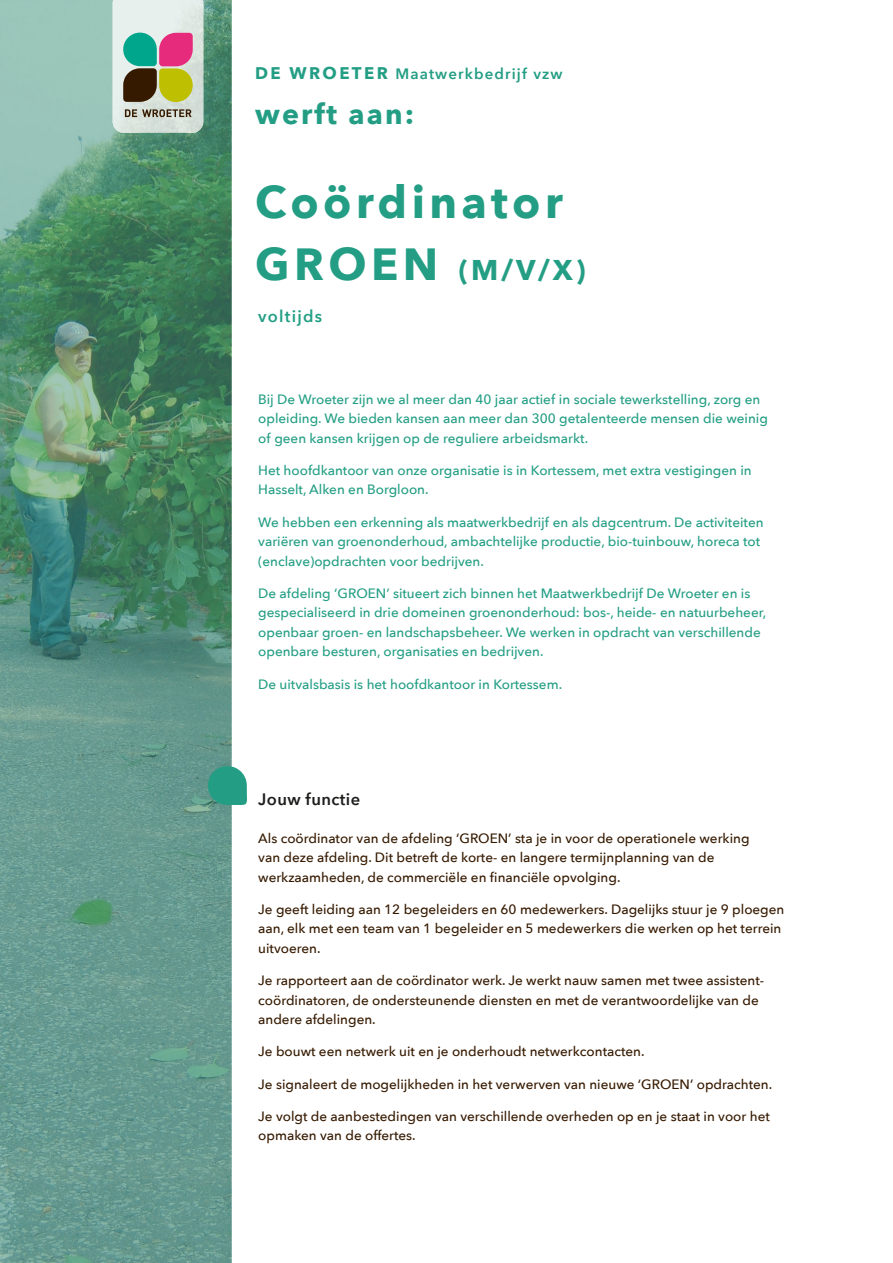
<style>
.page{position:relative;width:893px;height:1263px;background:#fff}
.page>*{position:absolute;margin:0;border:0;box-sizing:border-box;transform-origin:0 0}
.t1{font:700 45px "Avenir Next";letter-spacing:.1em;color:#239e84}
.t2{font:700 28.5px "Avenir Next";letter-spacing:.075em;color:#239e84}
.t3{font:600 16.5px "Avenir Next";letter-spacing:.025em;color:#1d1d1b}
.t4{font:600 16.5px "Avenir Next";letter-spacing:.075em;color:#239e84}
.t5{font:600 15px "Avenir Next";letter-spacing:.075em;color:#239e84}
.t6{font:500 13.5px/19.5px "Avenir Next";color:#239e84}
.t7{font:500 13.5px/19.5px "Avenir Next";color:#361a00}
.s1{font-weight:700;font-size:16.8px}
.s2{font-size:45px}
</style>
<div class="page">
<img style="left:0;top:0;width:139px;height:1263px">
<img style="left:186px;top:0;width:46px;height:1263px">
<img style="left:139px;top:133px;width:47px;height:1130px">
<svg style="left:207px;top:765px;width:40px;height:40px;background:#3aa28c"></svg>
<img style="left:113px;top:0;width:90px;height:133px">
<svg style="left:123px;top:33px;width:70px;height:69px;background:#8b8161"></svg>
<svg style="left:125px;top:109px;width:67px;height:8px"></svg>
<p class="t5" style="left:255px;top:61px;width:309px"><span class="s1">DE WROETER</span> Maatwerkbedrijf vzw</p>
<h2 class="t2" style="left:255px;top:90px;width:161px">werft aan:</h2>
<h1 class="t1" style="left:255px;top:164px;width:309px">Coördinator</h1>
<h2 class="t2" style="left:255px;top:245px;width:332px"><span class="s2">GROEN</span> (M/V/X)</h2>
<p class="t4" style="left:258px;top:302px;width:65px">voltijds</p>
<p class="t6" style="left:258px;top:389px;width:511px">Bĳ De Wroeter zĳn we al meer dan 40 jaar actief in sociale tewerkstelling, zorg en opleiding. We bieden kansen aan meer dan 300 getalenteerde mensen die weinig of geen kansen krĳgen op de reguliere arbeidsmarkt.</p>
<p class="t6" style="left:258px;top:460px;width:495px">Het hoofdkantoor van onze organisatie is in Kortessem, met extra vestigingen in<br>Hasselt, Alken en Borgloon.</p>
<p class="t6" style="left:258px;top:512px;width:507px">We hebben een erkenning als maatwerkbedrĳf en als dagcentrum. De activiteiten variëren van groenonderhoud, ambachtelĳke productie, bio-tuinbouw, horeca tot (enclave)opdrachten voor bedrĳven.</p>
<p class="t6" style="left:258px;top:583px;width:510px">De afdeling ‘GROEN’ situeert zich binnen het Maatwerkbedrĳf De Wroeter en is gespecialiseerd in drie domeinen groenonderhoud: bos-, heide- en natuurbeheer, openbaar groen- en landschapsbeheer. We werken in opdracht van verschillende openbare besturen, organisaties en bedrĳven.</p>
<p class="t6" style="left:258px;top:674px;width:305px">De uitvalsbasis is het hoofdkantoor in Kortessem.</p>
<p class="t3" style="left:258px;top:785px;width:103px">Jouw functie</p>
<p class="t7" style="left:258px;top:828px;width:493px">Als coördinator van de afdeling ‘GROEN’ sta je in voor de operationele werking van deze afdeling. Dit betreft de korte- en langere termĳnplanning van de werkzaamheden, de commerciële en financiële opvolging.</p>
<p class="t7" style="left:258px;top:899px;width:528px">Je geeft leiding aan 12 begeleiders en 60 medewerkers. Dagelĳks stuur je 9 ploegen aan, elk met een team van 1 begeleider en 5 medewerkers die werken op het terrein uitvoeren.</p>
<p class="t7" style="left:258px;top:970px;width:507px">Je rapporteert aan de coördinator werk. Je werkt nauw samen met twee assistent&shy;coördinatoren, de ondersteunende diensten en met de verantwoordelĳke van de andere afdelingen.</p>
<p class="t7" style="left:258px;top:1041px;width:388px">Je bouwt een netwerk uit en je onderhoudt netwerkcontacten.</p>
<p class="t7" style="left:258px;top:1074px;width:515px">Je signaleert de mogelĳkheden in het verwerven van nieuwe ‘GROEN’ opdrachten.</p>
<p class="t7" style="left:258px;top:1106px;width:513px">Je volgt de aanbestedingen van verschillende overheden op en je staat in voor het opmaken van de offertes.</p>
</div>
